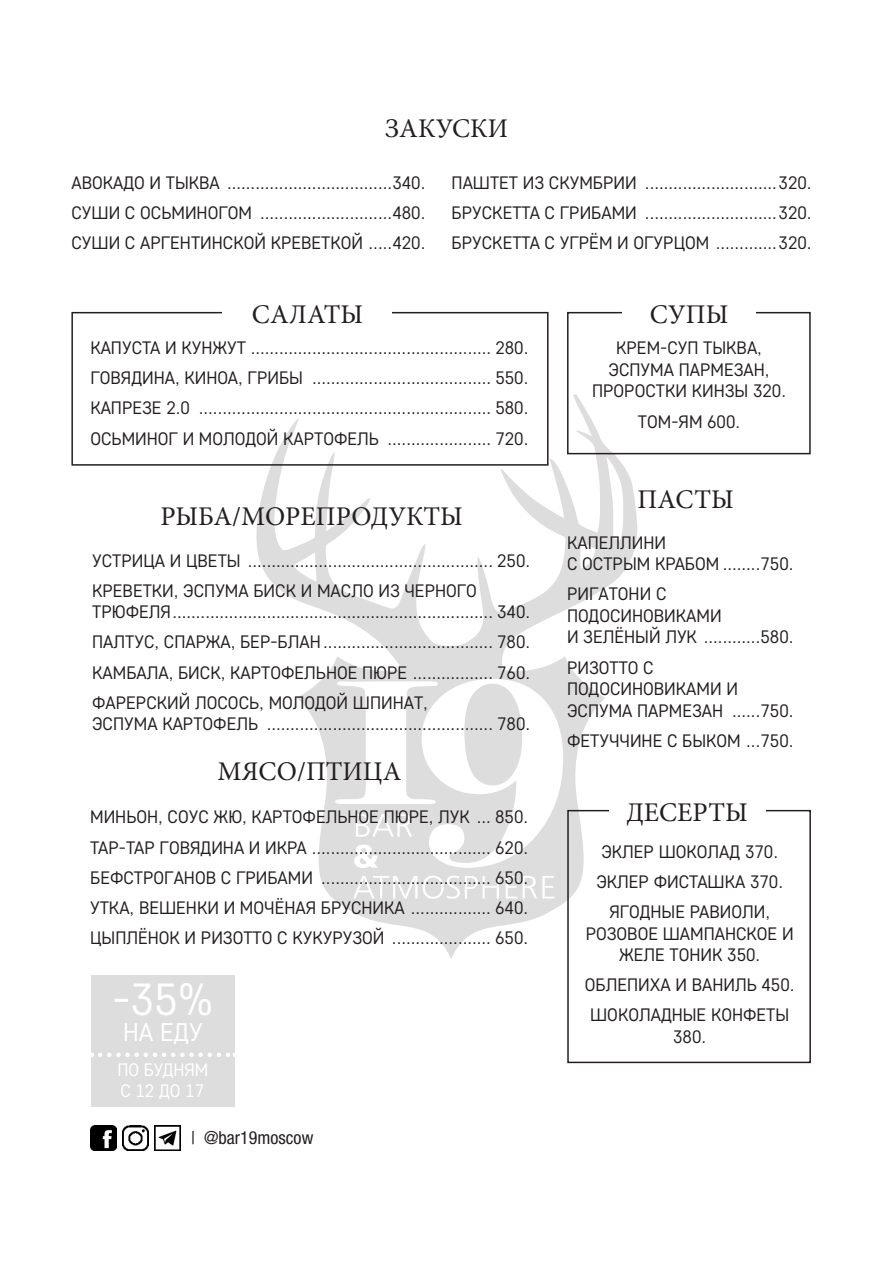
<style>
.page{position:relative;width:893px;height:1263px;background:#fff}
.page>*{position:absolute;margin:0;border:0;box-sizing:border-box;transform-origin:0 0}
.t1{font:45px "Core Sans D35";color:#fff}
.t2{font:27px "Minion Pro";color:#231f20}
.t3{font:25.5px "Core Sans D35";color:#fff}
.Paragraph_Style_1{font:18px/21.6px "Core Sans D35";color:#231f20}
.t4{font:18px "Core Sans D35";color:#fff}
.Name{font:condensed 18px "Helvetica Neue LTW1 G";color:#231f20}
</style>
<div class="page">
<svg style="left:256px;top:394px;width:382px;height:565px"></svg>
<div style="left:71px;top:312px;width:478px;height:154px;border:2px solid #231f20"></div>
<div style="left:567px;top:312px;width:244px;height:142px;border:2px solid #231f20"></div>
<div style="left:567px;top:810px;width:244px;height:253px;border:2px solid #231f20"></div>
<div style="left:223px;top:296px;width:169px;height:34px;background:#fff"></div>
<div style="left:622px;top:296px;width:134px;height:34px;background:#fff"></div>
<div style="left:609px;top:793px;width:156px;height:35px;background:#fff"></div>
<img style="left:122px;top:1125px;width:27px;height:25px">
<img style="left:154px;top:1125px;width:26px;height:25px">
<img style="left:90px;top:1125px;width:27px;height:25px">
<div style="left:91px;top:975px;width:144px;height:132px;background:#dedddd"></div>
<svg style="left:100px;top:1052px;width:135px;height:5px"></svg>
<p class="t2" style="left:385px;top:110px;width:124px">ЗАКУСКИ</p>
<p class="Paragraph_Style_1" style="left:71px;top:171px;width:356px">АВОКАДО И ТЫКВА ...................................340.</p>
<p class="Paragraph_Style_1" style="left:71px;top:201px;width:356px">СУШИ С ОСЬМИНОГОМ ............................480.</p>
<p class="Paragraph_Style_1" style="left:71px;top:231px;width:356px">СУШИ С АРГЕНТИНСКОЙ КРЕВЕТКОЙ .....420.</p>
<p class="Paragraph_Style_1" style="left:452px;top:171px;width:362px">ПАШТЕТ ИЗ СКУМБРИИ ............................320.</p>
<p class="Paragraph_Style_1" style="left:452px;top:201px;width:362px">БРУСКЕТТА С ГРИБАМИ ............................320.</p>
<p class="Paragraph_Style_1" style="left:452px;top:231px;width:362px">БРУСКЕТТА С УГРЁМ И ОГУРЦОМ .............320.</p>
<p class="t2" style="left:252px;top:296px;width:113px">САЛАТЫ</p>
<p class="t2" style="left:650px;top:296px;width:80px">СУПЫ</p>
<p class="Paragraph_Style_1" style="left:90px;top:336px;width:440px">КАПУСТА И КУНЖУТ ................................................... 280.</p>
<p class="Paragraph_Style_1" style="left:90px;top:367px;width:440px">ГОВЯДИНА, КИНОА, ГРИБЫ ...................................... 550.</p>
<p class="Paragraph_Style_1" style="left:90px;top:397px;width:440px">КАПРЕЗЕ 2.0 .............................................................. 580.</p>
<p class="Paragraph_Style_1" style="left:90px;top:427px;width:440px">ОСЬМИНОГ И МОЛОДОЙ КАРТОФЕЛЬ ...................... 720.</p>
<p class="t2" style="left:160px;top:498px;width:304px">РЫБА/МОРЕПРОДУКТЫ</p>
<p class="Paragraph_Style_1" style="left:92px;top:549px;width:440px">УСТРИЦА И ЦВЕТЫ .................................................... 250.</p>
<p class="Paragraph_Style_1" style="left:92px;top:579px;width:440px">КРЕВЕТКИ, ЭСПУМА БИСК И МАСЛО ИЗ ЧЕРНОГО<br>ТРЮФЕЛЯ.................................................................... 340.</p>
<p class="Paragraph_Style_1" style="left:92px;top:631px;width:440px">ПАЛТУС, СПАРЖА, БЕР-БЛАН.................................... 780.</p>
<p class="Paragraph_Style_1" style="left:92px;top:661px;width:440px">КАМБАЛА, БИСК, КАРТОФЕЛЬНОЕ ПЮРЕ ................. 760.</p>
<p class="Paragraph_Style_1" style="left:92px;top:691px;width:440px">ФАРЕРСКИЙ ЛОСОСЬ, МОЛОДОЙ ШПИНАТ,<br>ЭСПУМА КАРТОФЕЛЬ ................................................ 780.</p>
<p class="t2" style="left:218px;top:753px;width:186px">МЯСО/ПТИЦА</p>
<p class="Paragraph_Style_1" style="left:90px;top:806px;width:440px">МИНЬОН, СОУС ЖЮ, КАРТОФЕЛЬНОЕ ПЮРЕ, ЛУК ... 850.</p>
<p class="Paragraph_Style_1" style="left:90px;top:836px;width:440px">ТАР-ТАР ГОВЯДИНА И ИКРА ...................................... 620.</p>
<p class="Paragraph_Style_1" style="left:90px;top:866px;width:440px">БЕФСТРОГАНОВ С ГРИБАМИ .................................... 650.</p>
<p class="Paragraph_Style_1" style="left:90px;top:896px;width:440px">УТКА, ВЕШЕНКИ И МОЧЁНАЯ БРУСНИКА ................. 640.</p>
<p class="Paragraph_Style_1" style="left:90px;top:926px;width:440px">ЦЫПЛЁНОК И РИЗОТТО С КУКУРУЗОЙ ..................... 650.</p>
<p class="t1" style="left:113px;top:970px;width:102px">-35%</p>
<p class="t3" style="left:123px;top:1015px;width:81px">НА ЕДУ</p>
<p class="t4" style="left:117px;top:1058px;width:93px">ПО БУДНЯМ</p>
<p class="t4" style="left:120px;top:1079px;width:85px">С 12 ДО 17</p>
<p class="Name" style="left:191px;top:1127px;width:124px">| @bar19moscow</p>
<p class="Paragraph_Style_1" style="left:592px;top:336px;width:195px;text-align:center">КРЕМ-СУП ТЫКВА,<br>ЭСПУМА ПАРМЕЗАН,<br>ПРОРОСТКИ КИНЗЫ 320.</p>
<p class="Paragraph_Style_1" style="left:638px;top:410px;width:104px">ТОМ-ЯМ 600.</p>
<p class="t2" style="left:638px;top:481px;width:98px">ПАСТЫ</p>
<p class="Paragraph_Style_1" style="left:567px;top:531px;width:228px">КАПЕЛЛИНИ<br>С ОСТРЫМ КРАБОМ ........750.</p>
<p class="Paragraph_Style_1" style="left:567px;top:583px;width:228px">РИГАТОНИ С<br>ПОДОСИНОВИКАМИ<br>И ЗЕЛЁНЫЙ ЛУК ............580.</p>
<p class="Paragraph_Style_1" style="left:567px;top:656px;width:228px">РИЗОТТО С<br>ПОДОСИНОВИКАМИ И<br>ЭСПУМА ПАРМЕЗАН ......750.</p>
<p class="Paragraph_Style_1" style="left:567px;top:729px;width:228px">ФЕТУЧЧИНЕ С БЫКОМ ...750.</p>
<p class="t2" style="left:626px;top:794px;width:123px">ДЕСЕРТЫ</p>
<p class="Paragraph_Style_1" style="left:601px;top:840px;width:178px">ЭКЛЕР ШОКОЛАД 370.</p>
<p class="Paragraph_Style_1" style="left:596px;top:870px;width:188px">ЭКЛЕР ФИСТАШКА 370.</p>
<p class="Paragraph_Style_1" style="left:586px;top:900px;width:209px;text-align:center">ЯГОДНЫЕ РАВИОЛИ,<br>РОЗОВОЕ ШАМПАНСКОЕ И<br>ЖЕЛЕ ТОНИК 350.</p>
<p class="Paragraph_Style_1" style="left:585px;top:973px;width:211px">ОБЛЕПИХА И ВАНИЛЬ 450.</p>
<p class="Paragraph_Style_1" style="left:590px;top:1004px;width:201px;text-align:center">ШОКОЛАДНЫЕ КОНФЕТЫ<br>380.</p>
</div>
